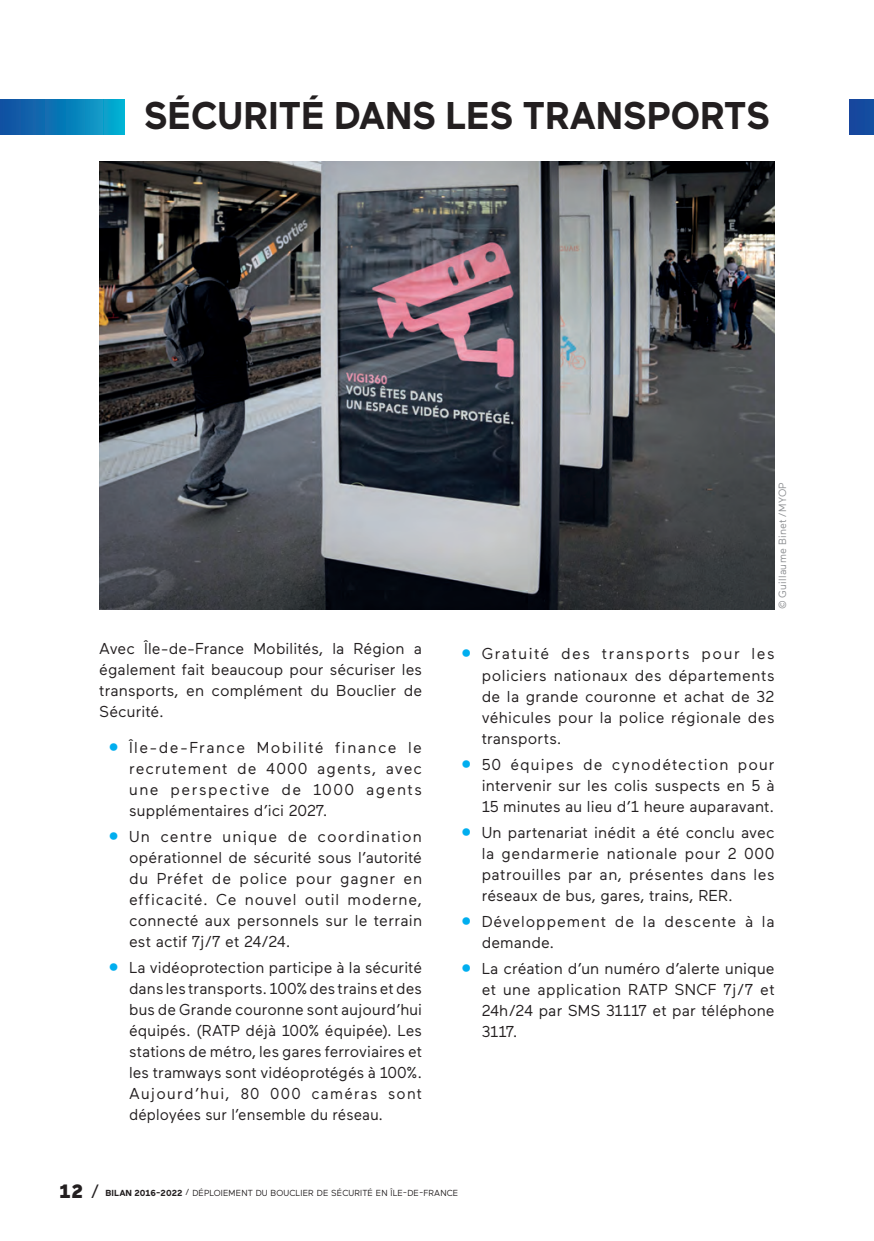
<style>
.page{position:relative;width:874px;height:1241px;background:#fff}
.page>*{position:absolute;margin:0;border:0;box-sizing:border-box;transform-origin:0 0}
.t1{font:700 38.5px "Maax";color:#231f20;scale:.95 1}
.t2{font:15.75px/21px "Maax";letter-spacing:.015em;color:#231f20;text-align:justify}
.t3{font:15.75px/21px "Maax";letter-spacing:.055em;color:#231f20}
.t4{font:10.5px "Maax";letter-spacing:.02em;color:#8f9194}
.t5{font:8.75px "Maax";letter-spacing:.01em;color:#231f20}
.s1{font-weight:900;font-size:22.75px;color:#00aeef}
.s2{font-weight:900;font-size:19.25px}
.s3{font-size:19.25px}
.s4{font-weight:700}
</style>
<div class="page">
<div style="left:0;top:99px;width:124px;height:35px;background:linear-gradient(to right,#124a9e,#07acd1)"></div>
<img style="left:99px;top:161px;width:675px;height:448px">
<div style="left:848px;top:99px;width:25px;height:35px;background:#15499f"></div>
<h1 class="t1" style="left:144px;top:95px;width:660px">SÉCURITÉ DANS LES TRANSPORTS</h1>
<p class="t4" style="left:776px;top:609px;width:128px;rotate:-90deg">© Guillaume Binet/MYOP</p>
<p class="t2" style="left:99px;top:638px;width:324px">Avec Île-de-France Mobilités, la Région a également fait beaucoup pour sécuriser les transports, en complément du Bouclier de Sécurité.</p>
<p class="t2" style="left:129px;top:737px;width:294px;text-indent:-20px"><span class="s1">•</span> Île-de-France Mobilité finance le recrutement de 4000 agents, avec une perspective de 1000 agents supplémentaires d’ici 2027.</p>
<p class="t2" style="left:129px;top:826px;width:294px;text-indent:-20px"><span class="s1">•</span> Un centre unique de coordination opérationnel de sécurité sous l’autorité du Préfet de police pour gagner en efficacité. Ce nouvel outil moderne, connecté aux personnels sur le terrain est actif 7j/7 et 24/24.</p>
<p class="t2" style="left:129px;top:957px;width:294px;text-indent:-20px"><span class="s1">•</span> La vidéoprotection participe à la sécurité dans les transports. 100% des trains et des bus de Grande couronne sont aujourd’hui équipés. (RATP déjà 100% équipée). Les stations de métro, les gares ferroviaires et les tramways sont vidéoprotégés à 100%.<br>Aujourd’hui, 80 000 caméras sont déployées sur l’ensemble du réseau.</p>
<p class="t2" style="left:481px;top:643px;width:294px;text-indent:-20px"><span class="s1">•</span> Gratuité des transports pour les policiers nationaux des départements de la grande couronne et achat de 32 véhicules pour la police régionale des transports.</p>
<p class="t2" style="left:481px;top:753px;width:294px;text-indent:-20px"><span class="s1">•</span> 50 équipes de cynodétection pour intervenir sur les colis suspects en 5 à 15 minutes au lieu d’1 heure auparavant.</p>
<p class="t2" style="left:481px;top:821px;width:294px;text-indent:-20px"><span class="s1">•</span> Un partenariat inédit a été conclu avec la gendarmerie nationale pour 2 000 patrouilles par an, présentes dans les réseaux de bus, gares, trains, RER.</p>
<p class="t3" style="left:481px;top:910px;width:294px;text-indent:-20px"><span class="s1">•</span> Développement de la descente à la demande.</p>
<p class="t2" style="left:481px;top:957px;width:294px;text-indent:-20px"><span class="s1">•</span> La création d’un numéro d’alerte unique et une application RATP SNCF 7j/7 et 24h/24 par SMS 31117 et par téléphone 3117.</p>
<p class="t5" style="left:60px;top:1187px;width:400px"><span class="s2">12</span> <span class="s3">/</span> <span class="s4">BILAN 2016-2022</span> / DÉPLOIEMENT DU BOUCLIER DE SÉCURITÉ EN ÎLE-DE-FRANCE</p>
</div>
